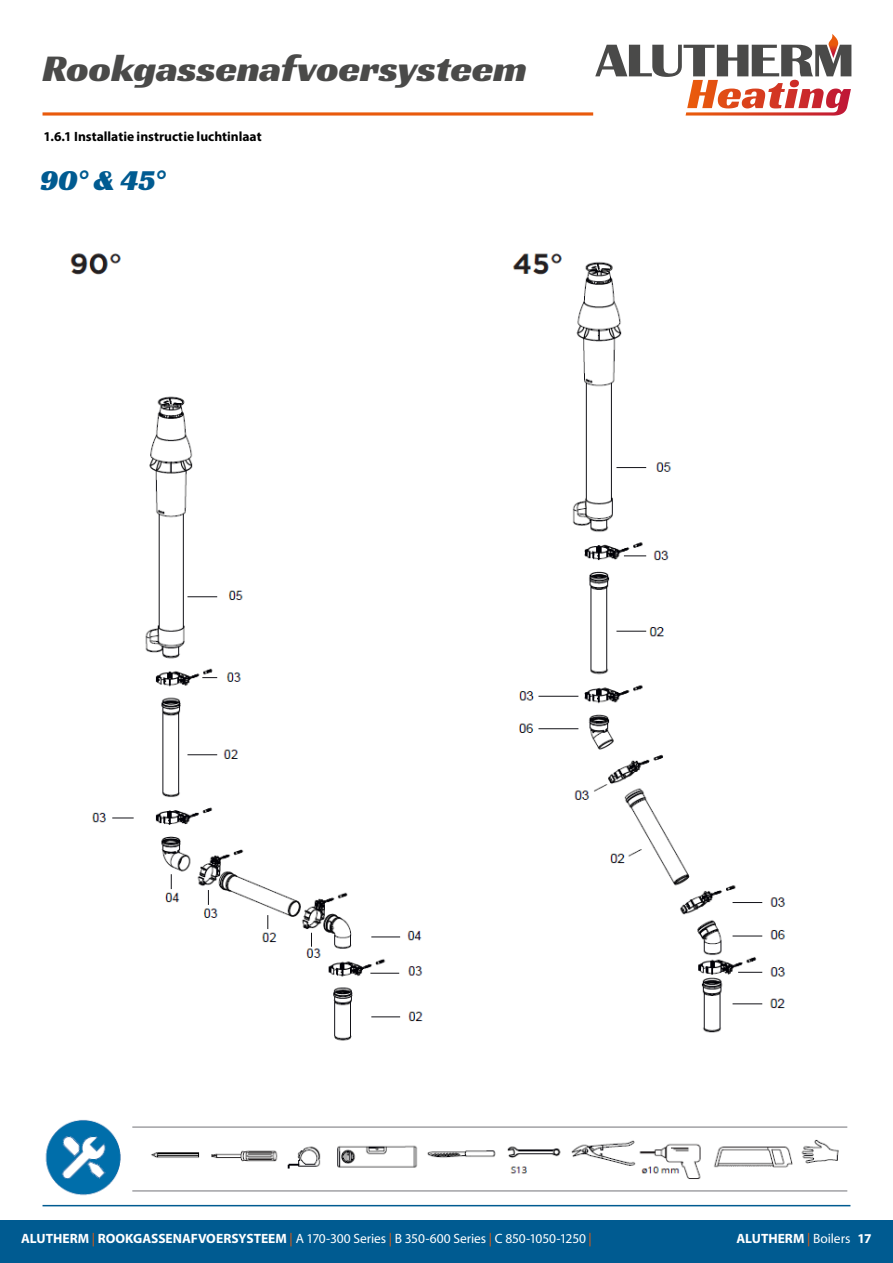
<style>
.page{position:relative;width:893px;height:1263px;background:#fff}
.page>*{position:absolute;margin:0;border:0;box-sizing:border-box;transform-origin:0 0}
.t1{font:39px "Racing Sans One";color:#4a4a49}
.t2{font:30px "Racing Sans One";color:#005b91}
.t3{font:13.5px "Myriad";letter-spacing:-.01em;color:#fff}
.t4{font:700 13.5px "Myriad Pro";color:#000}
.t5{font:700 13.5px "Myriad";letter-spacing:-.005em;color:#fff}
.s1{font-weight:700}
.s2{color:#e95a0c}
.s3{font-weight:400;color:#e95a0c}
.s4{font-weight:400}
</style>
<div class="page">
<div style="left:0;top:1220px;width:893px;height:43px;background:#005b91"></div>
<svg style="left:43px;top:112px;width:550px;height:4px;background:#ed7c3f"></svg>
<svg style="left:595px;top:34px;width:256px;height:82px"></svg>
<img style="left:70px;top:253px;width:716px;height:788px">
<div style="left:646px;top:1033px;width:141px;height:27px;background:#fff"></div>
<hr style="left:43px;top:1205px;width:807px;height:1px;background:#005b91">
<img style="left:45px;top:1119px;width:803px;height:77px">
<h1 class="t1" style="left:43px;top:43px;width:486px">Rookgassenafvoersysteem</h1>
<p class="t4" style="left:44px;top:128px;width:220px">1.6.1 Installatie instructie luchtinlaat</p>
<h2 class="t2" style="left:40px;top:160px;width:127px">90° &amp; 45°</h2>
<p class="t3" style="left:21px;top:1232px;width:572px"><span class="s1">ALUTHERM</span> <span class="s2">|</span> <span class="s1">ROOKGASSENAFVOERSYSTEEM</span> <span class="s2">|</span> A 170-300 Series <span class="s2">|</span> B 350-600 Series <span class="s2">|</span> C 850-1050-1250 <span class="s2">|</span></p>
<p class="t5" style="left:736px;top:1232px;width:137px">ALUTHERM <span class="s3">|</span> <span class="s4">Boilers</span> 17</p>
</div>
